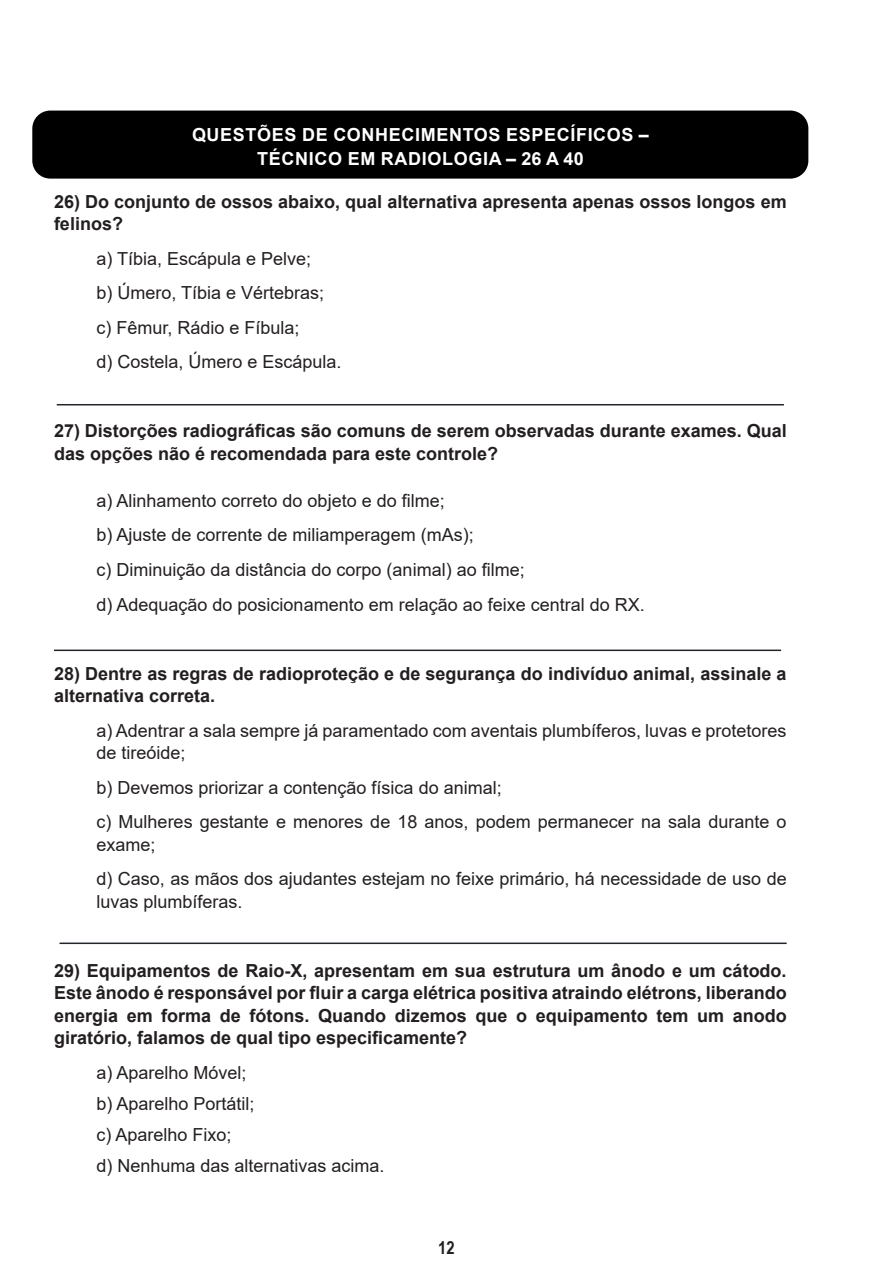
<style>
.page{position:relative;width:893px;height:1263px;background:#fff}
.page>*{position:absolute;margin:0;border:0;box-sizing:border-box;transform-origin:0 0}
.t1{font:18px/22.5px "Arial";color:#231f20}
.t2{font:700 18px/22.5px "Arial";color:#231f20}
.t3{font:700 18px "Arial";letter-spacing:.035em;color:#fff}
.t4{font:700 18px "Arial Narrow";color:#231f20}
</style>
<div class="page">
<div style="left:32px;top:111px;width:776px;height:68px;background:#000;border-radius:18px"></div>
<hr style="left:57px;top:404px;width:727px;height:1px;background:#212529">
<hr style="left:60px;top:942px;width:727px;height:2px;background:#212529">
<hr style="left:54px;top:649px;width:727px;height:2px;background:#212529">
<p class="t3" style="left:192px;top:122px;width:458px">QUESTÕES DE CONHECIMENTOS ESPECÍFICOS –</p>
<p class="t3" style="left:257px;top:146px;width:328px">TÉCNICO EM RADIOLOGIA – 26 A 40</p>
<p class="t2" style="left:54px;top:190px;width:734px">26) Do conjunto de ossos abaixo, qual alternativa apresenta apenas ossos longos em felinos?</p>
<p class="t1" style="left:97px;top:247px;width:216px">a) Tíbia, Escápula e Pelve;</p>
<p class="t1" style="left:97px;top:281px;width:229px">b) Úmero, Tíbia e Vértebras;</p>
<p class="t1" style="left:97px;top:316px;width:205px">c) Fêmur, Rádio e Fíbula;</p>
<p class="t1" style="left:97px;top:350px;width:247px">d) Costela, Úmero e Escápula.</p>
<p class="t2" style="left:54px;top:420px;width:734px">27) Distorções radiográficas são comuns de serem observadas durante exames. Qual das opções não é recomendada para este controle?</p>
<p class="t1" style="left:97px;top:489px;width:350px">a) Alinhamento correto do objeto e do filme;</p>
<p class="t1" style="left:97px;top:524px;width:379px">b) Ajuste de corrente de miliamperagem (mAs);</p>
<p class="t1" style="left:97px;top:558px;width:430px">c) Diminuição da distância do corpo (animal) ao filme;</p>
<p class="t1" style="left:97px;top:593px;width:550px">d) Adequação do posicionamento em relação ao feixe central do RX.</p>
<p class="t2" style="left:54px;top:662px;width:734px">28) Dentre as regras de radioproteção e de segurança do indivíduo animal, assinale a alternativa correta.</p>
<p class="t1" style="left:97px;top:719px;width:692px">a) Adentrar a sala sempre já paramentado com aventais plumbíferos, luvas e protetores de tireóide;</p>
<p class="t1" style="left:97px;top:776px;width:407px">b) Devemos priorizar a contenção física do animal;</p>
<p class="t1" style="left:97px;top:810px;width:692px">c) Mulheres gestante e menores de 18 anos, podem permanecer na sala durante o exame;</p>
<p class="t1" style="left:97px;top:867px;width:692px">d) Caso, as mãos dos ajudantes estejam no feixe primário, há necessidade de uso de luvas plumbíferas.</p>
<p class="t2" style="left:54px;top:959px;width:734px;text-align:justify">29) Equipamentos de Raio-X, apresentam em sua estrutura um ânodo e um cátodo.<br>Este ânodo é responsável por fluir a carga elétrica positiva atraindo elétrons, liberando energia em forma de fótons. Quando dizemos que o equipamento tem um anodo giratório, falamos de qual tipo especificamente?</p>
<p class="t1" style="left:97px;top:1061px;width:152px">a) Aparelho Móvel;</p>
<p class="t1" style="left:97px;top:1092px;width:160px">b) Aparelho Portátil;</p>
<p class="t1" style="left:97px;top:1123px;width:137px">c) Aparelho Fixo;</p>
<p class="t1" style="left:97px;top:1154px;width:290px">d) Nenhuma das alternativas acima.</p>
<p class="t4" style="left:438px;top:1234px;width:18px">12</p>
</div>
